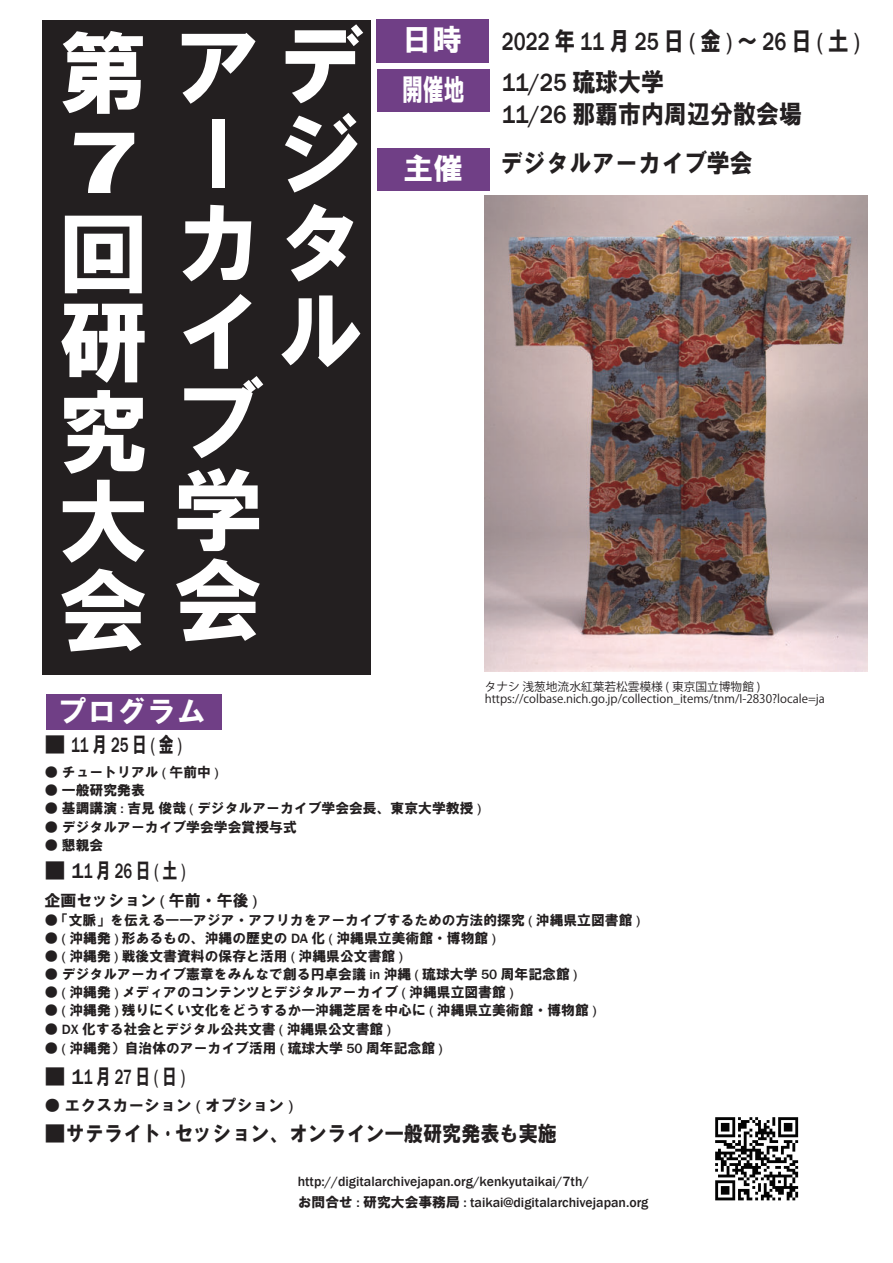
<style>
.page{position:relative;width:893px;height:1263px;background:#fff}
.page>*{position:absolute;margin:0;border:0;box-sizing:border-box;transform-origin:0 0}
.t1{font:90.3px/88.8px "HGS Soei Kakugothic UB";color:#fff;text-align:justify}
.t2{font:90.3px/89.4px "HGP Soei Kakugothic UB";color:#fff}
.t3{font:600 90.3px "Franklin Gothic";color:#fff;scale:1.4 1}
.t4{font:29.7px/50.2px "HGP Soei Kakugothic UB";color:#fff}
.t5{font:29.7px "HGS Soei Kakugothic UB";color:#fff}
.t6{font:500 25.5px "Franklin Gothic";color:#231f20;scale:.8 1}
.t7{font:25.5px "HGP Soei Kakugothic UB";color:#231f20;scale:.9 1}
.t8{font:25.5px "HGS Soei Kakugothic UB";color:#231f20;scale:.9 1}
.t9{font:500 25.5px "Franklin Gothic";color:#231f20;scale:.9 1}
.t10{font:21.3px "HGS Soei Kakugothic UB";color:#231f20}
.t11{font:500 21.3px "Franklin Gothic";color:#231f20}
.t12{font:500 21.3px "Franklin Gothic";color:#231f20;scale:.7 1}
.t13{font:15.9px "HGS Soei Kakugothic UB";color:#231f20}
.t14{font:15.9px "HGP Soei Kakugothic UB";color:#231f20}
.t15{font:13.8px "HGP Soei Kakugothic UB";color:#231f20}
.t16{font:13.8px "HGS Soei Kakugothic UB";color:#231f20}
.t17{font:500 13.8px/21.3px "Franklin Gothic";color:#231f20}
.t18{font:11.7px/12.8px "Koz Go Pro";color:#231f20}
.s1{font-family:"HGP Soei Kakugothic UB";font-weight:400}
.s2{font-family:"Franklin Gothic";font-weight:500}
.s3{font-family:"HGP Soei Kakugothic UB"}
.s4{font-family:"HGS Soei Kakugothic UB";font-weight:400}
.s5{font-family:"HGS Soei Kakugothic UB"}
</style>
<div class="page">
<div style="left:43px;top:20px;width:328px;height:654px;background:#231f20"></div>
<div style="left:377px;top:20px;width:112px;height:42px;background:#703f86"></div>
<div style="left:377px;top:69px;width:112px;height:43px;background:#703f86"></div>
<div style="left:46px;top:694px;width:175px;height:35px;background:#703f86"></div>
<div style="left:378px;top:148px;width:112px;height:43px;background:#703f86"></div>
<img style="left:715px;top:1117px;width:84px;height:84px">
<img style="left:485px;top:196px;width:382px;height:476px">
<h1 class="t2" style="left:59px;top:28px;width:92px">第</h1>
<h1 class="t3" style="left:67px;top:109px;width:54px">7</h1>
<h1 class="t2" style="left:59px;top:207px;width:92px;text-align:justify">回研究大会</h1>
<h1 class="t1" style="left:173px;top:20px;width:194px">アデージカタイル</h1>
<h1 class="t1" style="left:173px;top:376px;width:92px">ブ</h1>
<h1 class="t2" style="left:173px;top:466px;width:92px">学会</h1>
<h2 class="t5" style="left:57px;top:697px;width:150px">プログラム</h2>
<h2 class="t4" style="left:402px;top:14px;width:64px">日時開催地</h2>
<h3 class="t6" style="left:502px;top:31px;width:449px">2022<span class="s1">年</span>11<span class="s1">月</span>25<span class="s1">日</span> (<span class="s1">金</span>)<span class="s1">～</span>26<span class="s1">日</span> (<span class="s1">土</span>)</h3>
<h3 class="t9" style="left:502px;top:72px;width:182px">11/25 <span class="s1">琉球大学</span></h3>
<h3 class="t7" style="left:502px;top:101px;width:335px"><span class="s2">11/26</span> 那覇市内周辺分散会場</h3>
<h2 class="t4" style="left:403px;top:143px;width:61px">主催</h2>
<h3 class="t8" style="left:500px;top:150px;width:282px">デジタルアーカイブ<span class="s3">学会</span></h3>
<p class="t18" style="left:485px;top:680px;width:342px">タナシ 浅葱地流水紅葉若松雲模様 ( 東京国立博物館 ) https://colbase.nich.go.jp/collection_items/tnm/I-2830?locale=ja</p>
<h3 class="t12" style="left:45px;top:736px;width:197px"><span class="s4">■</span>11<span class="s1">月</span>25<span class="s1">日</span>(<span class="s1">金</span>)</h3>
<p class="t16" style="left:45px;top:765px;width:175px">● チュートリアル <span class="s2">(</span> <span class="s3">午前中</span> <span class="s2">)</span></p>
<p class="t15" style="left:45px;top:783px;width:102px"><span class="s5">●</span> 一般研究発表</p>
<p class="t15" style="left:45px;top:802px;width:438px"><span class="s5">●</span> 基調講演 <span class="s2">:</span> 吉見俊哉 <span class="s2">(</span> <span class="s5">デジタルアーカイブ</span>学会会長、東京大学教授 <span class="s2">)</span></p>
<p class="t16" style="left:45px;top:820px;width:254px">● デジタルアーカイブ<span class="s3">学会学会賞授与式</span></p>
<p class="t15" style="left:45px;top:838px;width:60px"><span class="s5">●</span> 懇親会</p>
<h3 class="t11" style="left:45px;top:862px;width:142px"><span class="s4">■</span>11<span class="s1">月</span>26 <span class="s1">日</span> (<span class="s1">土</span>)</h3>
<p class="t14" style="left:45px;top:892px;width:214px">企画<span class="s5">セッション</span> <span class="s2">(</span> 午前・午後 <span class="s2">)</span></p>
<p class="t16" style="left:45px;top:913px;width:597px">● <span class="s3">「文脈」</span>を<span class="s3">伝</span>える<span class="s3">——</span>アジア<span class="s3">・</span>アフリカをアーカイブするための<span class="s3">方法的探究</span> <span class="s2">(</span> <span class="s3">沖縄県立図書館</span> <span class="s2">)</span></p>
<p class="t15" style="left:45px;top:931px;width:453px"><span class="s5">●</span> <span class="s2">(</span> 沖縄発 <span class="s2">)</span> 形<span class="s5">あるもの</span>、沖縄<span class="s5">の</span>歴史<span class="s5">の</span> <span class="s2">DA</span> 化 <span class="s2">(</span> 沖縄県立美術館・博物館 <span class="s2">)</span></p>
<p class="t15" style="left:45px;top:949px;width:360px"><span class="s5">●</span> <span class="s2">(</span> 沖縄発 <span class="s2">)</span> 戦後文書資料<span class="s5">の</span>保存<span class="s5">と</span>活用 <span class="s2">(</span> 沖縄県公文書館 <span class="s2">)</span></p>
<p class="t15" style="left:45px;top:967px;width:534px"><span class="s5">● デジタルアーカイブ</span>憲章<span class="s5">をみんなで</span>創<span class="s5">る</span>円卓会議 <span class="s2">in</span> 沖縄 <span class="s2">(</span> 琉球大学 <span class="s2">50</span> 周年記念館 <span class="s2">)</span></p>
<p class="t16" style="left:45px;top:985px;width:470px">● <span class="s2">(</span> <span class="s3">沖縄発</span> <span class="s2">)</span> メディアのコンテンツとデジタルアーカイブ <span class="s2">(</span> <span class="s3">沖縄県立図書館</span> <span class="s2">)</span></p>
<p class="t15" style="left:45px;top:1004px;width:553px"><span class="s5">●</span> <span class="s2">(</span> 沖縄発 <span class="s2">)</span> 残<span class="s5">りにくい</span>文化<span class="s5">をどうするか</span>—沖縄芝居<span class="s5">を</span>中心<span class="s5">に</span> <span class="s2">(</span> 沖縄県立美術館・博物館 <span class="s2">)</span></p>
<p class="t15" style="left:45px;top:1022px;width:348px"><span class="s5">●</span> <span class="s2">DX</span> 化<span class="s5">する</span>社会<span class="s5">とデジタル</span>公共文書 <span class="s2">(</span> 沖縄県公文書館 <span class="s2">)</span></p>
<p class="t15" style="left:45px;top:1041px;width:400px"><span class="s5">●</span> <span class="s2">(</span> 沖縄発）自治体<span class="s5">のアーカイブ</span>活用 <span class="s2">(</span> 琉球大学 <span class="s2">50</span> 周年記念館 <span class="s2">)</span></p>
<h3 class="t11" style="left:45px;top:1067px;width:142px"><span class="s4">■</span>11<span class="s1">月</span>27 <span class="s1">日</span> (<span class="s1">日</span>)</h3>
<p class="t13" style="left:45px;top:1097px;width:250px">● エクスカーション <span class="s2">(</span> オプション <span class="s2">)</span></p>
<h3 class="t10" style="left:45px;top:1122px;width:514px">■サテライト<span class="s3">・</span>セッション<span class="s3">、</span>オンライン<span class="s3">一般研究発表</span>も<span class="s3">実施</span></h3>
<p class="t17" style="left:298px;top:1171px;width:352px">http://digitalarchivejapan.org/kenkyutaikai/7th/<br><span class="s4">お</span><span class="s1">問合</span><span class="s4">せ</span> : <span class="s1">研究大会事務局</span> : taikai@digitalarchivejapan.org</p>
</div>
